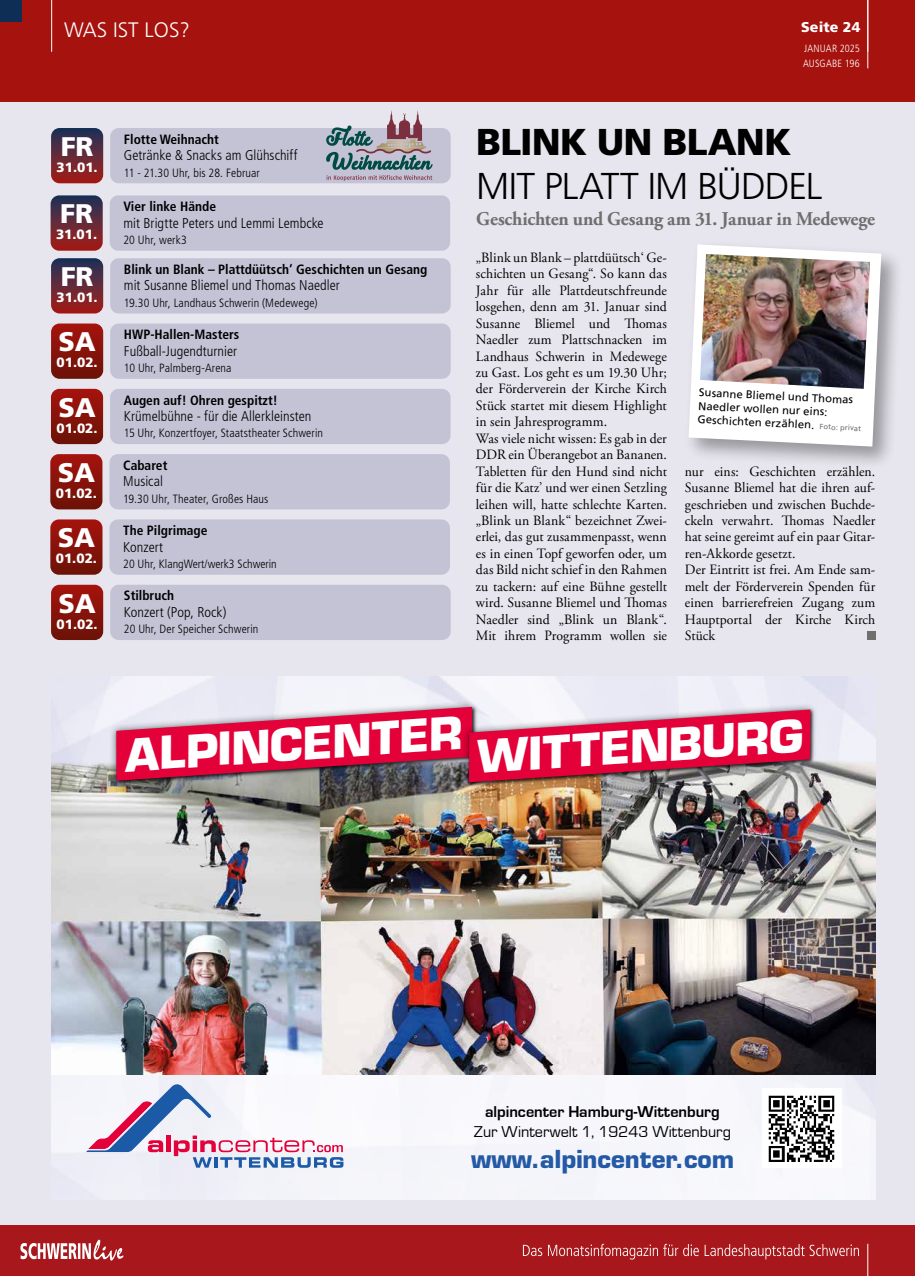
<style>
.page{position:relative;width:915px;height:1276px;background:#fff}
.page>*{position:absolute;margin:0;border:0;box-sizing:border-box;transform-origin:0 0}
.t1{font:700 43.95px "Eurostile LT Std";color:#fff;scale:1.04 1}
.t2{font:300 37.35px "Frutiger LT Pro";letter-spacing:-.025em;color:#000}
.t3{font:900 37.35px "Frutiger LT Pro";letter-spacing:-.02em;color:#000}
.t4{font:900 26.85px "Frutiger LT Pro";color:#fff}
.t5{font:700 24.15px "Eurostile LT Std";color:#2459a6}
.t6{font:300 20.85px "Frutiger LT Pro";color:#fff}
.t7{font:700 19.5px "Adobe Garamond Pro";letter-spacing:-.01em;color:#6f6f6e}
.t8{font:16.2px "Eurostile";color:#000}
.t9{font:700 16.2px "Eurostile";color:#000}
.t10{font:14.25px/16.5px "Adobe Garamond Pro";letter-spacing:.005em;color:#000}
.t11{font:300 condensed 14.25px "Frutiger LT Pro";letter-spacing:.005em;color:#000}
.t12{font:900 14.25px "Frutiger LT Pro";letter-spacing:.005em;color:#fff}
.t13{font:700 condensed 13.5px "Frutiger LT Pro";color:#000}
.t14{font:900 13.5px "Frutiger LT Pro";color:#fff}
.t15{font:300 condensed 12px "Frutiger LT Pro";letter-spacing:.01em;color:#000}
.t16{font:11.25px/13.5px "Frutiger LT Pro";color:#000}
.t17{font:300 condensed 10.5px/15px "Frutiger LT Pro";letter-spacing:.015em;color:#fff}
.s1{font-size:7.5px;color:#6f6f6e}
</style>
<div class="page">
<div style="left:0;top:0;width:914px;height:1276px;background:#e7e6ee"></div>
<div style="left:0;top:0;width:914px;height:102px;background:#a6120d"></div>
<hr style="left:914px;top:0;width:1px;height:1276px;background:#e7e6ee">
<hr style="left:914px;top:0;width:1px;height:102px;background:#a7171b">
<hr style="left:867px;top:0;width:1px;height:68px;background:#fff">
<div style="left:0;top:1225px;width:914px;height:51px;background:#a7171b"></div>
<hr style="left:914px;top:1225px;width:1px;height:51px;background:#a7171b">
<hr style="left:867px;top:1243px;width:1px;height:33px;background:#fff">
<hr style="left:51px;top:0;width:1px;height:52px;background:#fff">
<svg style="left:522px;top:1243px;width:336px;height:16px"></svg>
<svg style="left:20px;top:1239px;width:103px;height:21px"></svg>
<div style="left:0;top:0;width:21px;height:21px;background:#0e2e55"></div>
<div style="left:866px;top:631px;width:8px;height:9px;background:#6f6f6e"></div>
<div style="left:683px;top:240px;width:221px;height:229px;background:#000;opacity:.35"></div>
<svg style="left:688px;top:244px;width:193px;height:202px;background:#f3f3f4"></svg>
<img style="left:700px;top:254px;width:169px;height:135px">
<div style="left:110px;top:323px;width:340px;height:56px;background:#c4c2d5;border-radius:9px"></div>
<svg style="left:51px;top:323px;width:52px;height:56px;background:#8b1a12"></svg>
<div style="left:109px;top:454px;width:341px;height:55px;background:#c4c2d5;border-radius:9px"></div>
<svg style="left:50px;top:454px;width:52px;height:55px;background:#8a1810"></svg>
<div style="left:110px;top:195px;width:340px;height:56px;background:#c4c2d5;border-radius:9px"></div>
<svg style="left:51px;top:195px;width:52px;height:56px;background:#662e3e"></svg>
<div style="left:110px;top:258px;width:340px;height:55px;background:#c4c2d5;border-radius:9px"></div>
<svg style="left:51px;top:258px;width:52px;height:55px;background:#642c3c"></svg>
<div style="left:51px;top:1074px;width:824px;height:125px;background:#f6f6fb"></div>
<img style="left:51px;top:676px;width:824px;height:398px">
<img style="left:762px;top:1088px;width:78px;height:79px">
<svg style="left:105px;top:699px;width:716px;height:91px"></svg>
<svg style="left:86px;top:1084px;width:257px;height:83px"></svg>
<div style="left:110px;top:389px;width:340px;height:55px;background:#c4c2d5;border-radius:9px"></div>
<svg style="left:51px;top:389px;width:52px;height:55px;background:#8a170e"></svg>
<div style="left:109px;top:519px;width:341px;height:56px;background:#c4c2d5;border-radius:9px"></div>
<svg style="left:50px;top:519px;width:52px;height:56px;background:#8b1b12"></svg>
<div style="left:110px;top:585px;width:340px;height:55px;background:#c4c2d5;border-radius:9px"></div>
<svg style="left:51px;top:585px;width:52px;height:55px;background:#8a170e"></svg>
<div style="left:110px;top:128px;width:340px;height:55px;background:#c4c2d5;border-radius:9px"></div>
<svg style="left:51px;top:128px;width:52px;height:55px;background:#642c3b"></svg>
<svg style="left:326px;top:110px;width:106px;height:71px"></svg>
<h3 class="t6" style="left:64px;top:17px;width:127px">WAS IST LOS?</h3>
<h3 class="t4" style="left:61px;top:130px;width:34px">FR</h3>
<p class="t14" style="left:56px;top:159px;width:43px">31.01.</p>
<h3 class="t4" style="left:60px;top:198px;width:34px">FR</h3>
<p class="t14" style="left:56px;top:226px;width:43px">31.01.</p>
<h3 class="t4" style="left:61px;top:260px;width:34px">FR</h3>
<p class="t14" style="left:56px;top:289px;width:43px">31.01.</p>
<h3 class="t4" style="left:58px;top:326px;width:39px">SA</h3>
<p class="t14" style="left:56px;top:354px;width:43px">01.02.</p>
<h3 class="t4" style="left:58px;top:391px;width:39px">SA</h3>
<p class="t14" style="left:56px;top:420px;width:43px">01.02.</p>
<h3 class="t4" style="left:58px;top:456px;width:39px">SA</h3>
<p class="t14" style="left:56px;top:485px;width:43px">01.02.</p>
<h3 class="t4" style="left:58px;top:521px;width:39px">SA</h3>
<p class="t14" style="left:56px;top:550px;width:43px">01.02.</p>
<h3 class="t4" style="left:58px;top:587px;width:39px">SA</h3>
<p class="t14" style="left:56px;top:616px;width:43px">01.02.</p>
<p class="t13" style="left:124px;top:131px;width:96px">Flotte Weihnacht</p>
<p class="t11" style="left:124px;top:147px;width:175px">Getränke &amp; Snacks am Glühschiff</p>
<p class="t15" style="left:124px;top:166px;width:137px">11 - 21.30 U hr, bis 28. Februar</p>
<p class="t13" style="left:123px;top:198px;width:94px">Vier linke Hände</p>
<p class="t11" style="left:123px;top:214px;width:202px">mit Brigtte Peters und Lemmi Lembcke</p>
<p class="t15" style="left:123px;top:233px;width:65px">20 U hr, werk3</p>
<p class="t13" style="left:124px;top:261px;width:305px">Blink un Blank – Plattdüütsch‘ Geschichten un Gesang</p>
<p class="t11" style="left:124px;top:277px;width:217px">mit Susanne Bliemel und Thomas Naedler</p>
<p class="t15" style="left:124px;top:296px;width:195px">19.30 U hr, Landhaus Schwerin (Medewege)</p>
<p class="t13" style="left:124px;top:326px;width:117px">HWP-Hallen-Masters</p>
<p class="t11" style="left:124px;top:342px;width:115px">Fußball-Jugendturnier</p>
<p class="t15" style="left:124px;top:361px;width:109px">10 U hr, Palmberg-Arena</p>
<p class="t13" style="left:124px;top:392px;width:155px">Augen auf! Ohren gespitzt!</p>
<p class="t11" style="left:124px;top:408px;width:189px">Krümelbühne - für die Allerkleinsten</p>
<p class="t15" style="left:124px;top:426px;width:201px">15 U hr, Konzertfoyer, Staatstheater Schwerin</p>
<p class="t13" style="left:123px;top:457px;width:46px">Cabaret</p>
<p class="t11" style="left:123px;top:473px;width:41px">M usical</p>
<p class="t15" style="left:123px;top:492px;width:147px">19.30 U hr, Theater, Großes Haus</p>
<p class="t13" style="left:123px;top:522px;width:86px">The Pilgrimage</p>
<p class="t11" style="left:123px;top:538px;width:41px">Konzert</p>
<p class="t15" style="left:123px;top:557px;width:155px">20 U hr, KlangWert/werk3 Schwerin</p>
<p class="t13" style="left:124px;top:588px;width:52px">Stilbruch</p>
<p class="t11" style="left:124px;top:604px;width:104px">Konzert (Pop, Rock)</p>
<p class="t15" style="left:124px;top:622px;width:136px">20 U hr, Der Speicher Schwerin</p>
<p class="t12" style="left:800px;top:18px;width:61px">Seite 24</p>
<p class="t17" style="left:802px;top:41px;width:58px">Januar 2025<br>Ausgabe 196</p>
<h2 class="t3" style="left:476px;top:119px;width:316px">BLINK UN BLANK</h2>
<h2 class="t2" style="left:476px;top:165px;width:347px">MIT PLATT IM BÜDDEL</h2>
<h3 class="t7" style="left:476px;top:207px;width:400px">Geschichten und Gesang am 31. Januar in Medewege</h3>
<p class="t10" style="left:475px;top:250px;width:192px">„Blink un Blank – plattdüütsch‘ Ge&shy;schichten un Gesang“. So kann das<br>Jahr für alle Plattdeutschfreunde losgehen, denn am 31. Januar sind<br>Susanne Bliemel und Thomas<br>Naedler zum Plattschnacken im<br>Landhaus Schwerin in Medewege zu Gast. Los geht es um 19.30 Uhr; der Förderverein der Kirche Kirch<br>Stück startet mit diesem Highlight in sein Jahresprogramm.<br>Was viele nicht wissen: Es gab in der<br>DDR ein Überangebot an Bananen.<br>Tabletten für den Hund sind nicht für die Katz’ und wer einen Setzling leihen will, hatte schlechte Karten. „Blink un Blank“ bezeichnet Zwei&shy;erlei, das gut zusammenpasst, wenn es in einen Topf geworfen oder, um das Bild nicht schief in den Rahmen zu tackern: auf eine Bühne gestellt wird. Susanne Bliemel und Thomas<br>Naedler sind „Blink un Blank“.<br>Mit ihrem Programm wollen sie</p>
<p class="t16" style="left:699px;top:385px;width:165px;rotate:3deg">Susanne Bliemel und Thomas<br>Naedler wollen nur eins:<br>Geschichten erzählen. <span class="s1">Foto: privat</span></p>
<p class="t10" style="left:684px;top:463px;width:192px">nur eins: Geschichten erzählen.<br>Susanne Bliemel hat die ihren auf&shy;geschrieben und zwischen Buchde&shy;ckeln verwahrt. Thomas Naedler hat seine gereimt auf ein paar Gitar&shy;ren-Akkorde gesetzt.<br>Der Eintritt ist frei. Am Ende sam&shy;melt der Förderverein Spenden für einen barrierefreien Zugang zum<br>Hauptportal der Kirche Kirch<br>Stück</p>
<h1 class="t1" style="left:122px;top:729px;width:326px;rotate:-4deg">ALPINCENTER</h1>
<h1 class="t1" style="left:474px;top:730px;width:316px;rotate:-4deg">WITTENBURG</h1>
<p class="t9" style="left:485px;top:1099px;width:236px">alpincenter Hamburg-Wittenburg</p>
<p class="t8" style="left:473px;top:1120px;width:258px">Zur Winterwelt 1, 19243 Wittenburg</p>
<h3 class="t5" style="left:471px;top:1143px;width:264px">www.alpincenter.com</h3>
</div>
